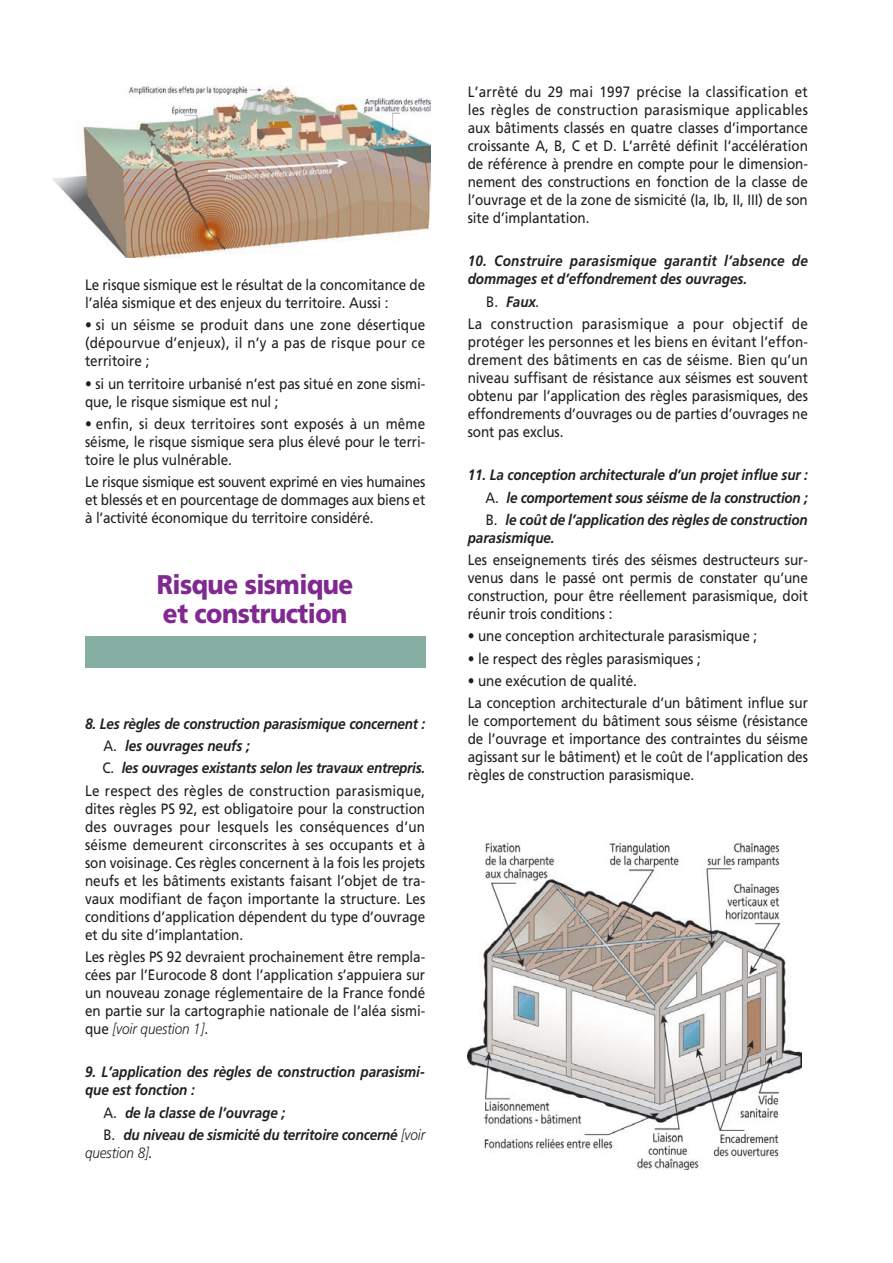
<style>
.page{position:relative;width:893px;height:1263px;background:#fff}
.page>*{position:absolute;margin:0;border:0;box-sizing:border-box;transform-origin:0 0}
.quest_titres{font:900 27px/28.5px "Frutiger";letter-spacing:-.02em;color:#802990;scale:.9 1}
.questionnaire_1{font:15px/18px "Frutiger";letter-spacing:-.005em;color:#231f20;text-align:justify;scale:.9 1}
.questionnaire_1-2{font:italic 700 15px/18px "Frutiger";letter-spacing:-.01em;color:#231f20;scale:.9 1}
.questionnaire_2{font:italic 700 15px/18px "Frutiger";letter-spacing:-.005em;color:#231f20;scale:.9 1}
.questionnaire_2-2{font:italic 700 15px/18px "Frutiger";letter-spacing:.02em;color:#231f20;scale:.9 1}
.s1{font-weight:400;font-style:normal}
.s2{font-weight:300;font-style:italic}
.s3{font-weight:300}
.s4{font-weight:400}
</style>
<div class="page">
<div style="left:85px;top:636px;width:340px;height:32px;background:#85afa3"></div>
<img style="left:52px;top:85px;width:379px;height:172px">
<img style="left:468px;top:841px;width:334px;height:329px">
<p class="questionnaire_1" style="left:85px;top:276px;width:379px">Le risque sismique est le résultat de la concomitance de l’aléa sismique et des enjeux du territoire. Aussi :</p>
<p class="questionnaire_1" style="left:85px;top:316px;width:379px">• si un séisme se produit dans une zone désertique (dépourvue d’enjeux), il n’y a pas de risque pour ce territoire ;</p>
<p class="questionnaire_1" style="left:85px;top:374px;width:379px">• si un territoire urbanisé n’est pas situé en zone sismi&shy;que, le risque sismique est nul ;</p>
<p class="questionnaire_1" style="left:85px;top:415px;width:379px">• enfin, si deux territoires sont exposés à un même séisme, le risque sismique sera plus élevé pour le terri&shy;toire le plus vulnérable.</p>
<p class="questionnaire_1" style="left:85px;top:473px;width:379px">Le risque sismique est souvent exprimé en vies humaines et blessés et en pourcentage de dommages aux biens et à l’activité économique du territoire considéré.</p>
<p class="quest_titres" style="left:157px;top:570px;width:220px">Risque sismique et construction</p>
<p class="questionnaire_2" style="left:85px;top:714px;width:379px">8. Les règles de construction parasismique concernent :</p>
<p class="questionnaire_1-2" style="left:103px;top:737px;width:164px"><span class="s1">A.</span> les ouvrages neufs ;</p>
<p class="questionnaire_1-2" style="left:102px;top:759px;width:360px"><span class="s1">C.</span> les ouvrages existants selon les travaux entrepris.</p>
<p class="questionnaire_1" style="left:85px;top:781px;width:380px">Le respect des règles de construction parasismique, dites règles PS 92, est obligatoire pour la construction des ouvrages pour lesquels les conséquences d’un séisme demeurent circonscrites à ses occupants et à son voisinage. Ces règles concernent à la fois les projets neufs et les bâtiments existants faisant l’objet de tra&shy;vaux modifiant de façon importante la structure. Les conditions d’application dépendent du type d’ouvrage et du site d’implantation.</p>
<p class="questionnaire_1" style="left:85px;top:947px;width:379px">Les règles PS 92 devraient prochainement être rempla&shy;cées par l’Eurocode 8 dont l’application s’appuiera sur un nouveau zonage réglementaire de la France fondé en partie sur la cartographie nationale de l’aléa sismi&shy;que <span class="s2">[voir question 1]</span>.</p>
<p class="questionnaire_2" style="left:85px;top:1063px;width:379px">9. L’application des règles de construction parasismi&shy;que est fonction :</p>
<p class="questionnaire_1-2" style="left:103px;top:1103px;width:204px"><span class="s1">A.</span> de la classe de l’ouvrage ;</p>
<p class="questionnaire_1-2" style="left:85px;top:1125px;width:379px;text-indent:18px"><span class="s1">B.</span> du niveau de sismicité du territoire concerné <span class="s3">[voir question 8]</span><span class="s4">.</span></p>
<p class="questionnaire_1" style="left:468px;top:82px;width:379px">L’arrêté du 29 mai 1997 précise la classification et les règles de construction parasismique applicables aux bâtiments classés en quatre classes d’importance croissante A, B, C et D. L’arrêté définit l’accélération de référence à prendre en compte pour le dimension&shy;nement des constructions en fonction de la classe de l’ouvrage et de la zone de sismicité (Ia, Ib, II, III) de son site d’implantation.</p>
<p class="questionnaire_2-2" style="left:468px;top:252px;width:379px">10. Construire parasismique garantit l’absence de dommages et d’effondrement des ouvrages.</p>
<p class="questionnaire_1-2" style="left:486px;top:292px;width:61px"><span class="s1">B.</span> Faux<span class="s4">.</span></p>
<p class="questionnaire_1" style="left:468px;top:314px;width:379px">La construction parasismique a pour objectif de protéger les personnes et les biens en évitant l’effon&shy;drement des bâtiments en cas de séisme. Bien qu’un niveau suffisant de résistance aux séismes est souvent obtenu par l’application des règles parasismiques, des effondrements d’ouvrages ou de parties d’ouvrages ne sont pas exclus.</p>
<p class="questionnaire_2" style="left:468px;top:466px;width:379px">11. La conception architecturale d’un projet influe sur :</p>
<p class="questionnaire_1-2" style="left:485px;top:488px;width:360px"><span class="s1">A.</span> le comportement sous séisme de la construction ;</p>
<p class="questionnaire_1-2" style="left:468px;top:510px;width:379px;text-indent:18px"><span class="s1">B.</span> le coût de l’application des règles de construction parasismique.</p>
<p class="questionnaire_1" style="left:468px;top:551px;width:379px">Les enseignements tirés des séismes destructeurs sur&shy;venus dans le passé ont permis de constater qu’une construction, pour être réellement parasismique, doit réunir trois conditions :</p>
<p class="questionnaire_1" style="left:468px;top:627px;width:323px">• une conception architecturale parasismique ;</p>
<p class="questionnaire_1" style="left:468px;top:649px;width:260px">• le respect des règles parasismiques ;</p>
<p class="questionnaire_1" style="left:468px;top:671px;width:190px">• une exécution de qualité.</p>
<p class="questionnaire_1" style="left:468px;top:694px;width:379px">La conception architecturale d’un bâtiment influe sur le comportement du bâtiment sous séisme (résistance de l’ouvrage et importance des contraintes du séisme agissant sur le bâtiment) et le coût de l’application des règles de construction parasismique.</p>
</div>
